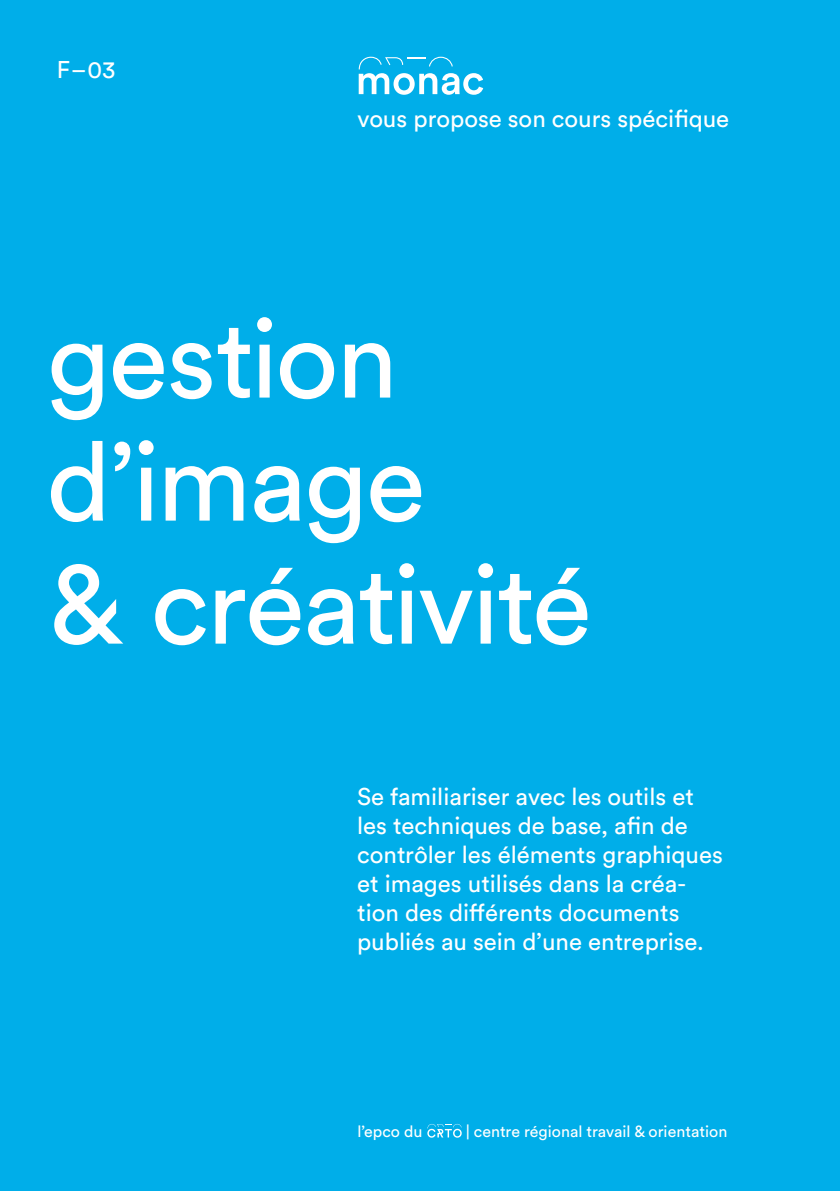
<style>
.page{position:relative;width:840px;height:1191px;background:#fff}
.page>*{position:absolute;margin:0;border:0;box-sizing:border-box;transform-origin:0 0}
.t1{font:110px/123px "Circular Std";letter-spacing:-.02em;color:#fff}
.t2{font:24px/28.8px "Circular Std";color:#fff}
.t3{font:16px "Circular Std";color:#fff}
.s1{color:#00aee9}
</style>
<div class="page">
<div style="left:0;top:0;width:839px;height:1191px;background:#00aee9"></div>
<svg style="left:427px;top:1124px;width:34px;height:13px"></svg>
<svg style="left:358px;top:57px;width:125px;height:38px"></svg>
<p class="t2" style="left:57px;top:55px;width:60px">F–03</p>
<p class="t2" style="left:357px;top:104px;width:373px">vous propose son cours spécifique</p>
<h1 class="t1" style="left:46px;top:296px;width:546px">gestion d’image<br>&amp; créativité</h1>
<p class="t2" style="left:357px;top:782px;width:367px">Se familiariser avec les outils et les techniques de base, afin de contrôler les éléments graphiques et images utilisés dans la créa&shy;tion des différents documents publiés au sein d’une entreprise.</p>
<p class="t3" style="left:357px;top:1121px;width:371px">l’epco du <span class="s1">CRT</span> | centre régional travail &amp; orientation</p>
</div>
